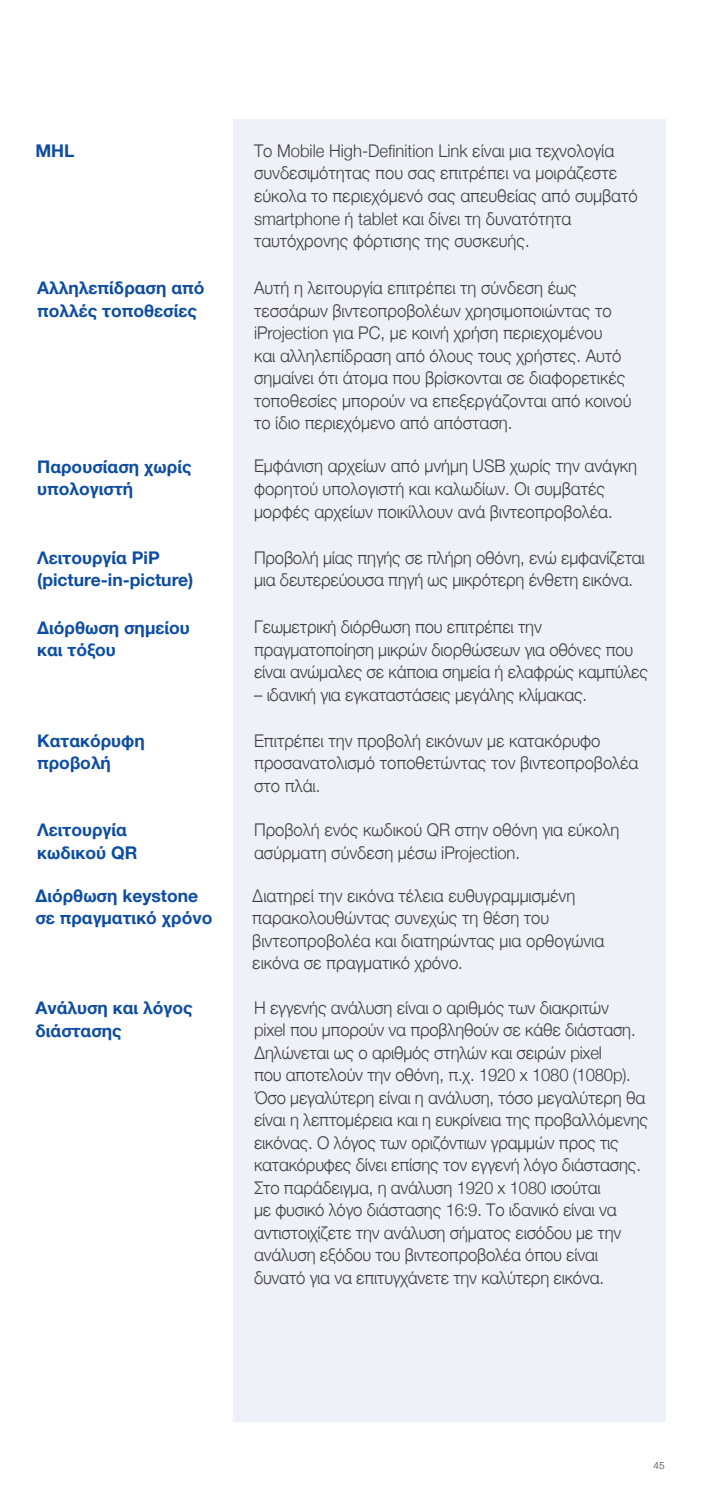
<style>
.page{position:relative;width:702px;height:1489px;background:#fff}
.page>*{position:absolute;margin:0;border:0;box-sizing:border-box;transform-origin:0 0}
.squeezed_text{font:300 17.5px/22.5px "Helvetica Neue";color:#3e3e3f;scale:.95 1}
.t1{font:700 17.5px/22.5px "Helvetica Neue";color:#0d4da1}
.t2{font:300 10px "Helvetica Neue";color:#3e3e3f}
</style>
<div class="page">
<div style="left:233px;top:119px;width:432px;height:1302px;background:#eff1f8"></div>
<p class="t1" style="left:35px;top:140px;width:41px">MHL</p>
<p class="squeezed_text" style="left:254px;top:138px;width:405px">Το Mobile High-Definition Link είναι μια τεχνολογία συνδεσιμότητας που σας επιτρέπει να μοιράζεστε εύκολα το περιεχόμενό σας απευθείας από συμβατό smartphone ή tablet και δίνει τη δυνατότητα ταυτόχρονης φόρτισης της συσκευής.</p>
<p class="t1" style="left:37px;top:277px;width:169px">Αλληλεπίδραση από πολλές τοποθεσίες</p>
<p class="squeezed_text" style="left:254px;top:275px;width:399px">Αυτή η λειτουργία επιτρέπει τη σύνδεση έως τεσσάρων βιντεοπροβολέων χρησιμοποιώντας το iProjection για PC, με κοινή χρήση περιεχομένου<br>και αλληλεπίδραση από όλους τους χρήστες. Αυτό σημαίνει ότι άτομα που βρίσκονται σε διαφορετικές τοποθεσίες μπορούν να επεξεργάζονται από κοινού το ίδιο περιεχόμενο από απόσταση.</p>
<p class="t1" style="left:37px;top:455px;width:156px">Παρουσίαση χωρίς υπολογιστή</p>
<p class="squeezed_text" style="left:254px;top:453px;width:404px">Εμφάνιση αρχείων από μνήμη USB χωρίς την ανάγκη φορητού υπολογιστή και καλωδίων. Οι συμβατές μορφές αρχείων ποικίλλουν ανά βιντεοπροβολέα.</p>
<p class="t1" style="left:37px;top:546px;width:158px">Λειτουργία PiP (picture-in-picture)</p>
<p class="squeezed_text" style="left:254px;top:545px;width:412px">Προβολή μίας πηγής σε πλήρη οθόνη, ενώ εμφανίζεται μια δευτερεύουσα πηγή ως μικρότερη ένθετη εικόνα.</p>
<p class="t1" style="left:37px;top:616px;width:154px">Διόρθωση σημείου και τόξου</p>
<p class="squeezed_text" style="left:254px;top:614px;width:416px">Γεωμετρική διόρθωση που επιτρέπει την πραγματοποίηση μικρών διορθώσεων για οθόνες που είναι ανώμαλες σε κάποια σημεία ή ελαφρώς καμπύλες</p>
<p class="squeezed_text" style="left:254px;top:682px;width:352px">– ιδανική για εγκαταστάσεις μεγάλης κλίμακας.</p>
<p class="t1" style="left:37px;top:729px;width:109px">Κατακόρυφη προβολή</p>
<p class="squeezed_text" style="left:254px;top:727px;width:406px">Επιτρέπει την προβολή εικόνων με κατακόρυφο προσανατολισμό τοποθετώντας τον βιντεοπροβολέα στο πλάι.</p>
<p class="t1" style="left:37px;top:819px;width:102px">Λειτουργία κωδικού QR</p>
<p class="squeezed_text" style="left:254px;top:817px;width:386px">Προβολή ενός κωδικού QR στην οθόνη για εύκολη ασύρματη σύνδεση μέσω iProjection.</p>
<p class="t1" style="left:35px;top:884px;width:178px">Διόρθωση keystone σε πραγματικό χρόνο</p>
<p class="squeezed_text" style="left:252px;top:882px;width:372px">Διατηρεί την εικόνα τέλεια ευθυγραμμισμένη παρακολουθώντας συνεχώς τη θέση του βιντεοπροβολέα και διατηρώντας μια ορθογώνια εικόνα σε πραγματικό χρόνο.</p>
<p class="squeezed_text" style="left:254px;top:995px;width:416px">Η εγγενής ανάλυση είναι ο αριθμός των διακριτών<br>pixel που μπορούν να προβληθούν σε κάθε διάσταση.<br>Δηλώνεται ως ο αριθμός στηλών και σειρών pixel<br>που αποτελούν την οθόνη, π.χ. 1920 x 1080 (1080p).<br>Όσο μεγαλύτερη είναι η ανάλυση, τόσο μεγαλύτερη θα είναι η λεπτομέρεια και η ευκρίνεια της προβαλλόμενης εικόνας. Ο λόγος των οριζόντιων γραμμών προς τις κατακόρυφες δίνει επίσης τον εγγενή λόγο διάστασης.<br>Στο παράδειγμα, η ανάλυση 1920 x 1080 ισούται<br>με φυσικό λόγο διάστασης 16:9. Το ιδανικό είναι να αντιστοιχίζετε την ανάλυση σήματος εισόδου με την ανάλυση εξόδου του βιντεοπροβολέα όπου είναι δυνατό για να επιτυγχάνετε την καλύτερη εικόνα.</p>
<p class="t1" style="left:35px;top:996px;width:159px">Ανάλυση και λόγος διάστασης</p>
<p class="t2" style="left:653px;top:1456px;width:13px">45</p>
</div>
